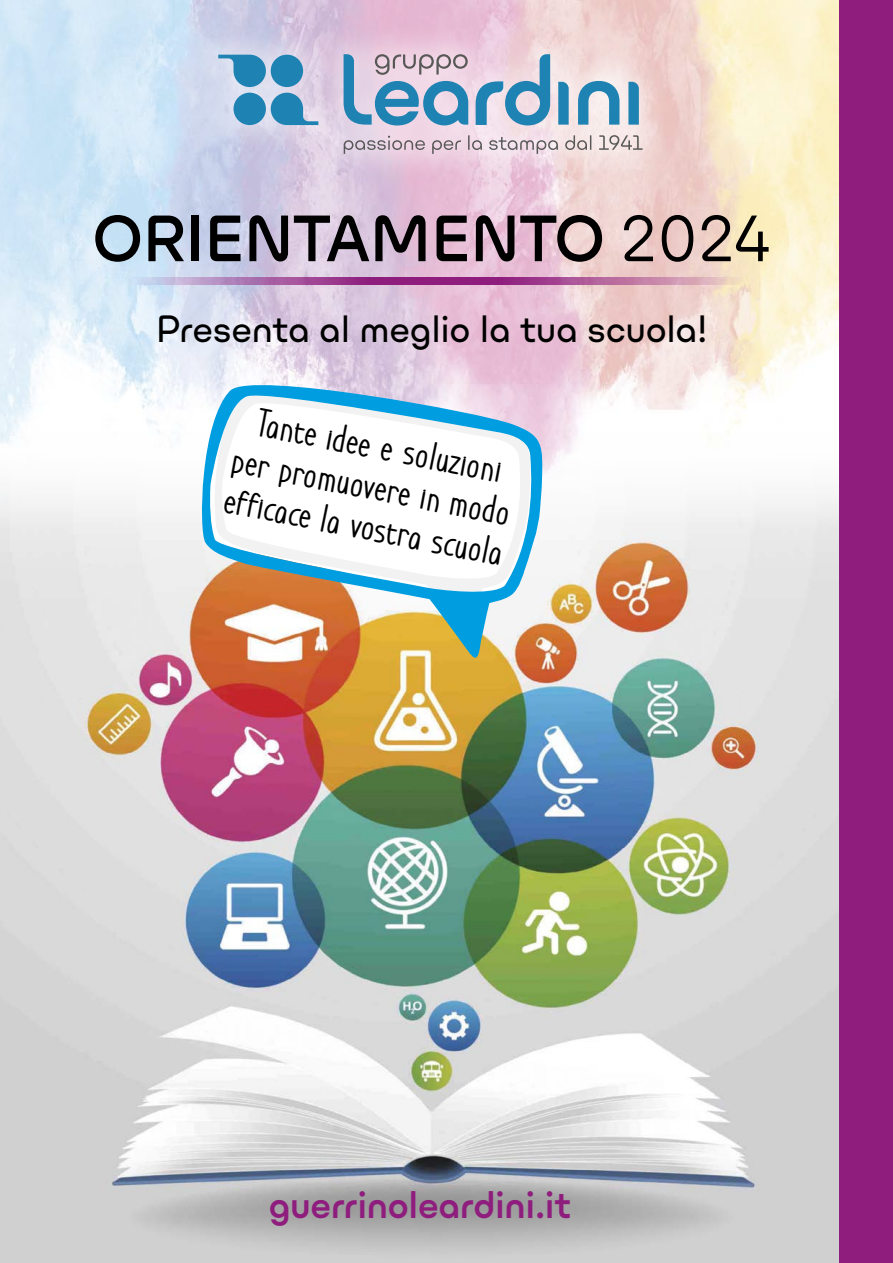
<style>
.page{position:relative;width:893px;height:1263px;background:#fff}
.page>*{position:absolute;margin:0;border:0;box-sizing:border-box;transform-origin:0 0}
.t1{font:700 58.5px "Ulm Grotesk";letter-spacing:-.01em;color:#000;scale:.94 1}
.t2{font:700 38.4px/40.8px "Im Wunderland";color:#000;text-align:center}
.t3{font:700 34.5px "Ulm Grotesk";letter-spacing:-.01em;color:#8e1d7d}
.t4{font:500 34.05px "Ulm Grotesk";letter-spacing:-.01em;color:#000}
.s1{font-weight:400}
</style>
<div class="page">
<img style="left:0;top:0;width:839px;height:433px">
<img style="left:0;top:433px;width:839px;height:830px">
<svg style="left:198px;top:370px;width:346px;height:299px"></svg>
<div style="left:187px;top:22px;width:487px;height:163px;background:#fff;opacity:.47"></div>
<svg style="left:218px;top:54px;width:421px;height:71px;background:#9fb8d0"></svg>
<svg style="left:344px;top:135px;width:299px;height:19px;background:#d5c5cd"></svg>
<svg style="left:440px;top:277px;width:314px;height:8px;background:#b6689c"></svg>
<svg style="left:109px;top:277px;width:331px;height:8px;background:#aa6dad"></svg>
<div style="left:839px;top:0;width:54px;height:1263px;background:#8e1d7d"></div>
<h1 class="t1" style="left:92px;top:200px;width:723px">ORIENTAMENTO <span class="s1">2024</span></h1>
<p class="t4" style="left:155px;top:307px;width:554px">Presenta al meglio la tua scuola!</p>
<p class="t2" style="left:246px;top:399px;width:283px;rotate:11deg">Tante idee e soluzioni per promuovere in modo efficace la vostra scuola</p>
<p class="t3" style="left:269px;top:1183px;width:304px">guerrinoleardini.it</p>
</div>
